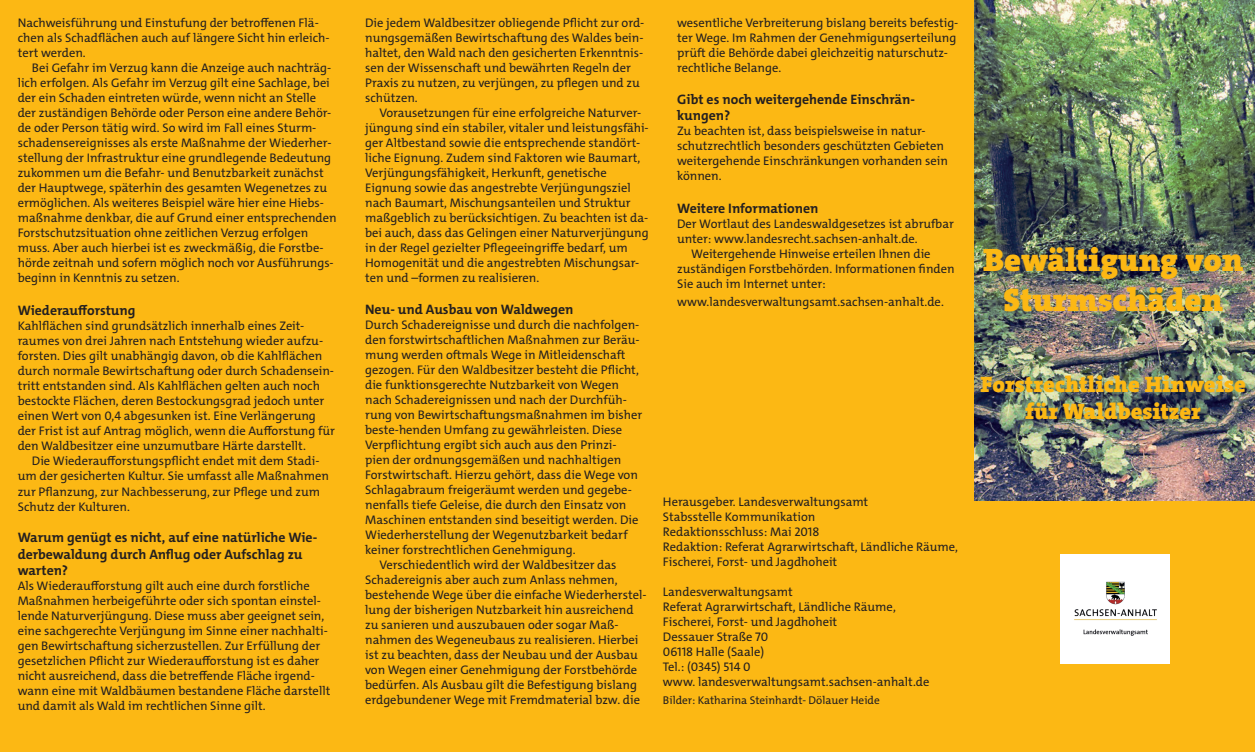
<style>
.page{position:relative;width:1255px;height:752px;background:#fff}
.page>*{position:absolute;margin:0;border:0;box-sizing:border-box;transform-origin:0 0}
.t1{font:900 32.5px/39px "The Serif B W9";color:#fcb814;text-align:center}
.t2{font:900 22.5px/27px "The Serif B W9";color:#fcb814;text-align:center}
.t3{font:700 13.75px/16.5px "The Mix C4 s";color:#231f20}
.t4{font:12.5px/15px "The Mix C4 s";color:#231f20}
.t5{font:11.25px "The Mix C4 s";color:#231f20}
</style>
<div class="page">
<div style="left:0;top:0;width:1254px;height:751px;background:#fcb814"></div>
<img style="left:974px;top:0;width:280px;height:500px">
<img style="left:1060px;top:554px;width:109px;height:109px">
<p class="t4" style="left:18px;top:15px;width:313px">Nachweisführung und Einstufung der betroffenen Flä&shy;chen als Schadflächen auch auf längere Sicht hin erleich&shy;tert werden.</p>
<p class="t4" style="left:18px;top:60px;width:320px;text-indent:14px">Bei Gefahr im Verzug kann die Anzeige auch nachträg&shy;lich erfolgen. Als Gefahr im Verzug gilt eine Sachlage, bei der ein Schaden eintreten würde, wenn nicht an Stelle der zuständigen Behörde oder Person eine andere Behör&shy;de oder Person tätig wird. So wird im Fall eines Sturm&shy;schadensereignisses als erste Maßnahme der Wiederher&shy;stellung der Infrastruktur eine grundlegende Bedeutung zukommen um die Befahr- und Benutzbarkeit zunächst der Hauptwege, späterhin des gesamten Wegenetzes zu ermöglichen. Als weiteres Beispiel wäre hier eine Hiebs&shy;maßnahme denkbar, die auf Grund einer entsprechenden Forstschutzsituation ohne zeitlichen Verzug erfolgen muss. Aber auch hierbei ist es zweckmäßig, die Forstbe&shy;hörde zeitnah und sofern möglich noch vor Ausführungs&shy;beginn in Kenntnis zu setzen.</p>
<p class="t3" style="left:18px;top:302px;width:119px">Wiederaufforstung</p>
<p class="t4" style="left:18px;top:318px;width:319px">Kahlflächen sind grundsätzlich innerhalb eines Zeit&shy;raumes von drei Jahren nach Entstehung wieder aufzu&shy;forsten. Dies gilt unabhängig davon, ob die Kahlflächen durch normale Bewirtschaftung oder durch Schadensein&shy;tritt entstanden sind. Als Kahlflächen gelten auch noch bestockte Flächen, deren Bestockungsgrad jedoch unter einen Wert von 0,4 abgesunken ist. Eine Verlängerung der Frist ist auf Antrag möglich, wenn die Aufforstung für den Waldbesitzer eine unzumutbare Härte darstellt.</p>
<p class="t4" style="left:18px;top:453px;width:313px;text-indent:14px">Die Wiederaufforstungspflicht endet mit dem Stadi&shy;um der gesicherten Kultur. Sie umfasst alle Maßnahmen zur Pflanzung, zur Nachbesserung, zur Pflege und zum Schutz der Kulturen.</p>
<p class="t3" style="left:18px;top:529px;width:301px">Warum genügt es nicht, auf eine natürliche Wie&shy;derbewaldung durch Anflug oder Aufschlag zu warten?</p>
<p class="t4" style="left:18px;top:578px;width:314px">Als Wiederaufforstung gilt auch eine durch forstliche Maßnahmen herbeigeführte oder sich spontan einstel&shy;lende Naturverjüngung. Diese muss aber geeignet sein, eine sachgerechte Verjüngung im Sinne einer nachhalti&shy;gen Bewirtschaftung sicherzustellen. Zur Erfüllung der gesetzlichen Pflicht zur Wiederaufforstung ist es daher nicht ausreichend, dass die betreffende Fläche irgend&shy;wann eine mit Waldbäumen bestandene Fläche darstellt und damit als Wald im rechtlichen Sinne gilt.</p>
<p class="t4" style="left:365px;top:15px;width:281px">Die jedem Waldbesitzer obliegende Pflicht zur ord&shy;nungsgemäßen Bewirtschaftung des Waldes bein&shy;haltet, den Wald nach den gesicherten Erkenntnis&shy;sen der Wissenschaft und bewährten Regeln der Praxis zu nutzen, zu verjüngen, zu pflegen und zu schützen.</p>
<p class="t4" style="left:365px;top:105px;width:285px;text-indent:14px">Vorausetzungen für eine erfolgreiche Naturver&shy;jüngung sind ein stabiler, vitaler und leistungsfähi&shy;ger Altbestand sowie die entsprechende standört&shy;liche Eignung. Zudem sind Faktoren wie Baumart, Verjüngungsfähigkeit, Herkunft, genetische Eignung sowie das angestrebte Verjüngungsziel nach Baumart, Mischungsanteilen und Struktur maßgeblich zu berücksichtigen. Zu beachten ist da&shy;bei auch, dass das Gelingen einer Naturverjüngung in der Regel gezielter Pflegeeingriffe bedarf, um Homogenität und die angestrebten Mischungsar&shy;ten und –formen zu realisieren.</p>
<p class="t3" style="left:365px;top:301px;width:210px">Neu- und Ausbau von Waldwegen</p>
<p class="t4" style="left:365px;top:317px;width:279px">Durch Schadereignisse und durch die nachfolgen&shy;den forstwirtschaftlichen Maßnahmen zur Beräu&shy;mung werden oftmals Wege in Mitleidenschaft gezogen. Für den Waldbesitzer besteht die Pflicht, die funktionsgerechte Nutzbarkeit von Wegen nach Schadereignissen und nach der Durchfüh&shy;rung von Bewirtschaftungsmaßnahmen im bisher beste-henden Umfang zu gewährleisten. Diese Verpflichtung ergibt sich auch aus den Prinzi&shy;pien der ordnungsgemäßen und nachhaltigen Forstwirtschaft. Hierzu gehört, dass die Wege von Schlagabraum freigeräumt werden und gegebe&shy;nenfalls tiefe Geleise, die durch den Einsatz von Maschinen entstanden sind beseitigt werden. Die Wiederherstellung der Wegenutzbarkeit bedarf keiner forstrechtlichen Genehmigung.</p>
<p class="t4" style="left:365px;top:557px;width:283px;text-indent:14px">Verschiedentlich wird der Waldbesitzer das Schadereignis aber auch zum Anlass nehmen, bestehende Wege über die einfache Wiederherstel&shy;lung der bisherigen Nutzbarkeit hin ausreichend zu sanieren und auszubauen oder sogar Maß&shy;nahmen des Wegeneubaus zu realisieren. Hierbei ist zu beachten, dass der Neubau und der Ausbau von Wegen einer Genehmigung der Forstbehörde bedürfen. Als Ausbau gilt die Befestigung bislang erdgebundener Wege mit Fremdmaterial bzw. die</p>
<p class="t4" style="left:677px;top:15px;width:283px">wesentliche Verbreiterung bislang bereits befestig&shy;ter Wege. Im Rahmen der Genehmigungserteilung prüft die Behörde dabei gleichzeitig naturschutz&shy;rechtliche Belange.</p>
<p class="t3" style="left:677px;top:91px;width:239px">Gibt es noch weitergehende Einschrän-</p>
<p class="t3" style="left:677px;top:107px;width:55px">kungen?</p>
<p class="t4" style="left:677px;top:123px;width:272px">Zu beachten ist, dass beispielsweise in natur&shy;schutzrechtlich besonders geschützten Gebieten weitergehende Einschränkungen vorhanden sein können.</p>
<p class="t3" style="left:677px;top:200px;width:143px">Weitere Informationen</p>
<p class="t4" style="left:677px;top:216px;width:278px">Der Wortlaut des Landeswaldgesetzes ist abrufbar unter: www.landesrecht.sachsen-anhalt.de.</p>
<p class="t4" style="left:691px;top:246px;width:241px">Weitergehende Hinweise erteilen Ihnen die</p>
<p class="t4" style="left:677px;top:261px;width:279px">zuständigen Forstbehörden. Informationen finden<br>Sie auch im Internet unter:</p>
<p class="t4" style="left:677px;top:294px;width:268px">www.landesverwaltungsamt.sachsen-anhalt.de.</p>
<p class="t4" style="left:663px;top:494px;width:207px">Herausgeber. Landesverwaltungsamt</p>
<p class="t4" style="left:663px;top:509px;width:158px">Stabsstelle Kommunikation<br>Redaktionsschluss: Mai 2018</p>
<p class="t4" style="left:663px;top:539px;width:296px">Redaktion: Referat Agrarwirtschaft, Ländliche Räume,</p>
<p class="t4" style="left:663px;top:554px;width:176px">Fischerei, Forst- und Jagdhoheit</p>
<p class="t4" style="left:663px;top:584px;width:234px">Landesverwaltungsamt<br>Referat Agrarwirtschaft, Ländliche Räume,</p>
<p class="t4" style="left:663px;top:614px;width:176px">Fischerei, Forst- und Jagdhoheit</p>
<p class="t4" style="left:663px;top:629px;width:107px">Dessauer Straße 70</p>
<p class="t4" style="left:663px;top:644px;width:103px">06118 Halle (Saale)</p>
<p class="t4" style="left:663px;top:659px;width:89px">Tel.: (0345) 514 0</p>
<p class="t4" style="left:663px;top:674px;width:268px">www. landesverwaltungsamt.sachsen-anhalt.de</p>
<p class="t5" style="left:663px;top:692px;width:218px">Bilder: Katharina Steinhardt- Dölauer Heide</p>
<p class="t1" style="left:983px;top:240px;width:261px">Bewältigung von<br>Sturmschäden</p>
<p class="t2" style="left:980px;top:370px;width:267px">Forstrechtliche Hinweise für Waldbesitzer</p>
</div>
